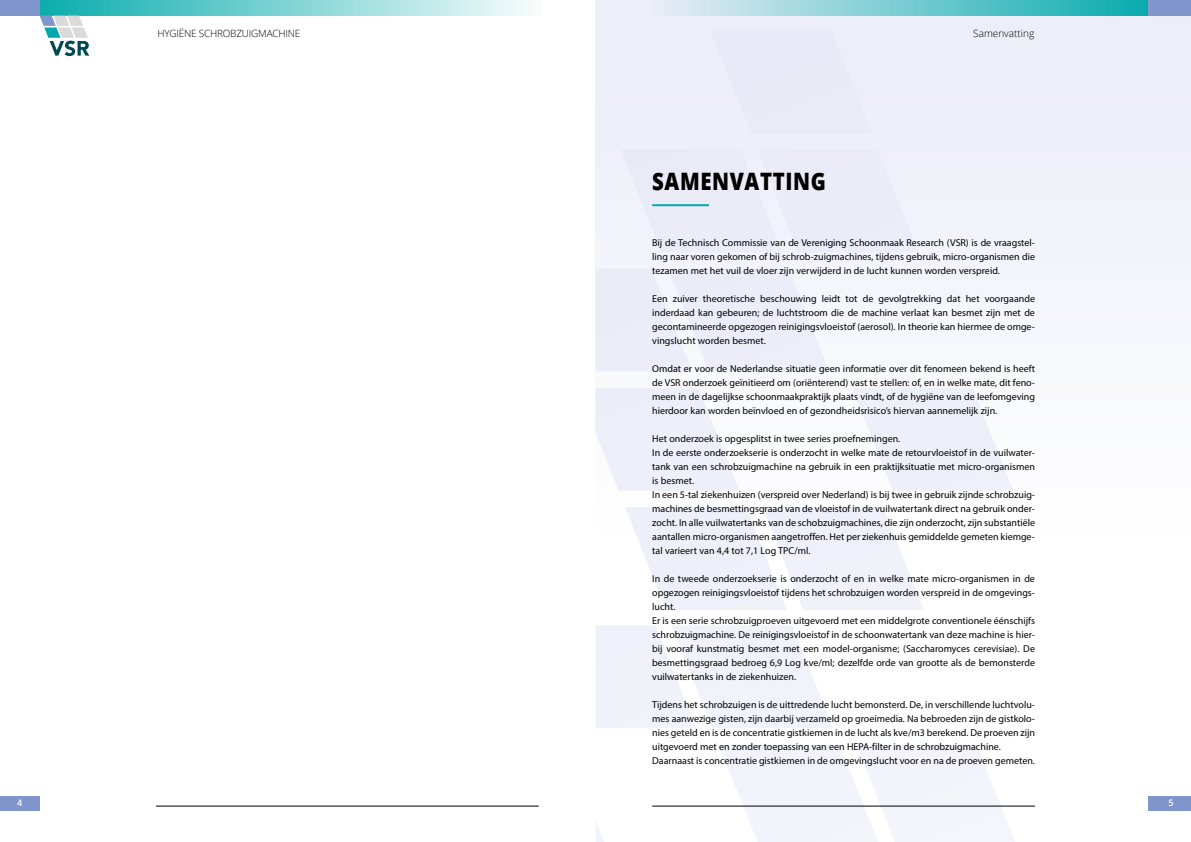
<style>
.page{position:relative;width:1191px;height:842px;background:#fff}
.page>*{position:absolute;margin:0;border:0;box-sizing:border-box;transform-origin:0 0}
.t1{font:800 24px "Open Sans";letter-spacing:.03em;color:#000;scale:.85 1}
.t2{font:10px/14px "Myriad Pro";color:#000;text-align:justify}
.t3{font:300 10px "Open Sans";letter-spacing:-.02em;color:#000}
.t4{font:300 10px "Open Sans";color:#000}
.t5{font:600 9px "Open Sans";color:#fff}
</style>
<div class="page">
<div style="left:595px;top:0;width:596px;height:540px;background:linear-gradient(to right,#eef0f9,#f5f6fb)"></div>
<svg style="left:719px;top:745px;width:296px;height:97px"></svg>
<svg style="left:596px;top:823px;width:8px;height:19px"></svg>
<svg style="left:596px;top:626px;width:236px;height:102px"></svg>
<svg style="left:625px;top:508px;width:298px;height:102px"></svg>
<div style="left:621px;top:150px;width:88px;height:57px;background:#e9ebf6"></div>
<div style="left:711px;top:31px;width:142px;height:96px;background:#e8eaf6"></div>
<div style="left:652px;top:0;width:515px;height:16px;background:linear-gradient(to right,#eaedf7,#00a9ab)"></div>
<div style="left:1148px;top:0;width:43px;height:16px;background:#7f95cc"></div>
<hr style="left:652px;top:806px;width:383px;height:1px;background:#000">
<div style="left:1148px;top:796px;width:43px;height:14px;background:#7f95cc"></div>
<div style="left:25px;top:0;width:515px;height:16px;background:linear-gradient(to right,#04aaac,#f8fcfc)"></div>
<div style="left:0;top:0;width:40px;height:16px;background:#7f95cc"></div>
<hr style="left:156px;top:806px;width:383px;height:1px;background:#000">
<svg style="left:40px;top:16px;width:49px;height:40px"></svg>
<div style="left:0;top:796px;width:40px;height:14px;background:#7f95cc"></div>
<hr style="left:652px;top:204px;width:57px;height:2px;background:#00a9ab">
<p class="t3" style="left:157px;top:26px;width:144px">HYGIËNE SCHROBZUIGMACHINE</p>
<p class="t4" style="left:973px;top:26px;width:62px">Samenvatting</p>
<h1 class="t1" style="left:652px;top:163px;width:206px">SAMENVATTING</h1>
<p class="t2" style="left:652px;top:235px;width:384px">Bij de Technisch Commissie van de Vereniging Schoonmaak Research (VSR) is de vraagstel&shy;ling naar voren gekomen of bij schrob-zuigmachines, tijdens gebruik, micro-organismen die tezamen met het vuil de vloer zijn verwijderd in de lucht kunnen worden verspreid.</p>
<p class="t2" style="left:652px;top:291px;width:384px">Een zuiver theoretische beschouwing leidt tot de gevolgtrekking dat het voorgaande inderdaad kan gebeuren; de luchtstroom die de machine verlaat kan besmet zijn met de gecontamineerde opgezogen reinigingsvloeistof (aerosol). In theorie kan hiermee de omge&shy;vingslucht worden besmet.</p>
<p class="t2" style="left:652px;top:361px;width:384px">Omdat er voor de Nederlandse situatie geen informatie over dit fenomeen bekend is heeft de VSR onderzoek geïnitieerd om (oriënterend) vast te stellen: of, en in welke mate, dit feno&shy;meen in de dagelijkse schoonmaakpraktijk plaats vindt, of de hygiëne van de leefomgeving hierdoor kan worden beïnvloed en of gezondheidsrisico’s hiervan aannemelijk zijn.</p>
<p class="t2" style="left:652px;top:431px;width:384px;text-align:left">Het onderzoek is opgesplitst in twee series proefnemingen.<br>In de eerste onderzoekserie is onderzocht in welke mate de retourvloeistof in de vuilwater&shy;tank van een schrobzuigmachine na gebruik in een praktijksituatie met micro-organismen is besmet.<br>In een 5-tal ziekenhuizen (verspreid over Nederland) is bij twee in gebruik zijnde schrobzuig&shy;machines de besmettingsgraad van de vloeistof in de vuilwatertank direct na gebruik onder&shy;zocht. In alle vuilwatertanks van de schobzuigmachines, die zijn onderzocht, zijn substantiële aantallen micro-organismen aangetroffen. Het per ziekenhuis gemiddelde gemeten kiemge&shy;tal varieert van 4,4 tot 7,1 Log TPC/ml.</p>
<p class="t2" style="left:652px;top:571px;width:384px;text-align:left">In de tweede onderzoekserie is onderzocht of en in welke mate micro-organismen in de opgezogen reinigingsvloeistof tijdens het schrobzuigen worden verspreid in de omgevings&shy;lucht.<br>Er is een serie schrobzuigproeven uitgevoerd met een middelgrote conventionele éénschijfs schrobzuigmachine. De reinigingsvloeistof in de schoonwatertank van deze machine is hier&shy;bij vooraf kunstmatig besmet met een model-organisme; (Saccharomyces cerevisiae). De besmettingsgraad bedroeg 6,9 Log kve/ml; dezelfde orde van grootte als de bemonsterde vuilwatertanks in de ziekenhuizen.</p>
<p class="t2" style="left:652px;top:697px;width:384px;text-align:left">Tijdens het schrobzuigen is de uittredende lucht bemonsterd. De, in verschillende luchtvolu&shy;mes aanwezige gisten, zijn daarbij verzameld op groeimedia. Na bebroeden zijn de gistkolo&shy;nies geteld en is de concentratie gistkiemen in de lucht als kve/m3 berekend. De proeven zijn uitgevoerd met en zonder toepassing van een HEPA-filter in de schrobzuigmachine.<br>Daarnaast is concentratie gistkiemen in de omgevingslucht voor en na de proeven gemeten.</p>
<p class="t5" style="left:17px;top:796px;width:7px">4</p>
<p class="t5" style="left:1168px;top:796px;width:7px">5</p>
</div>
